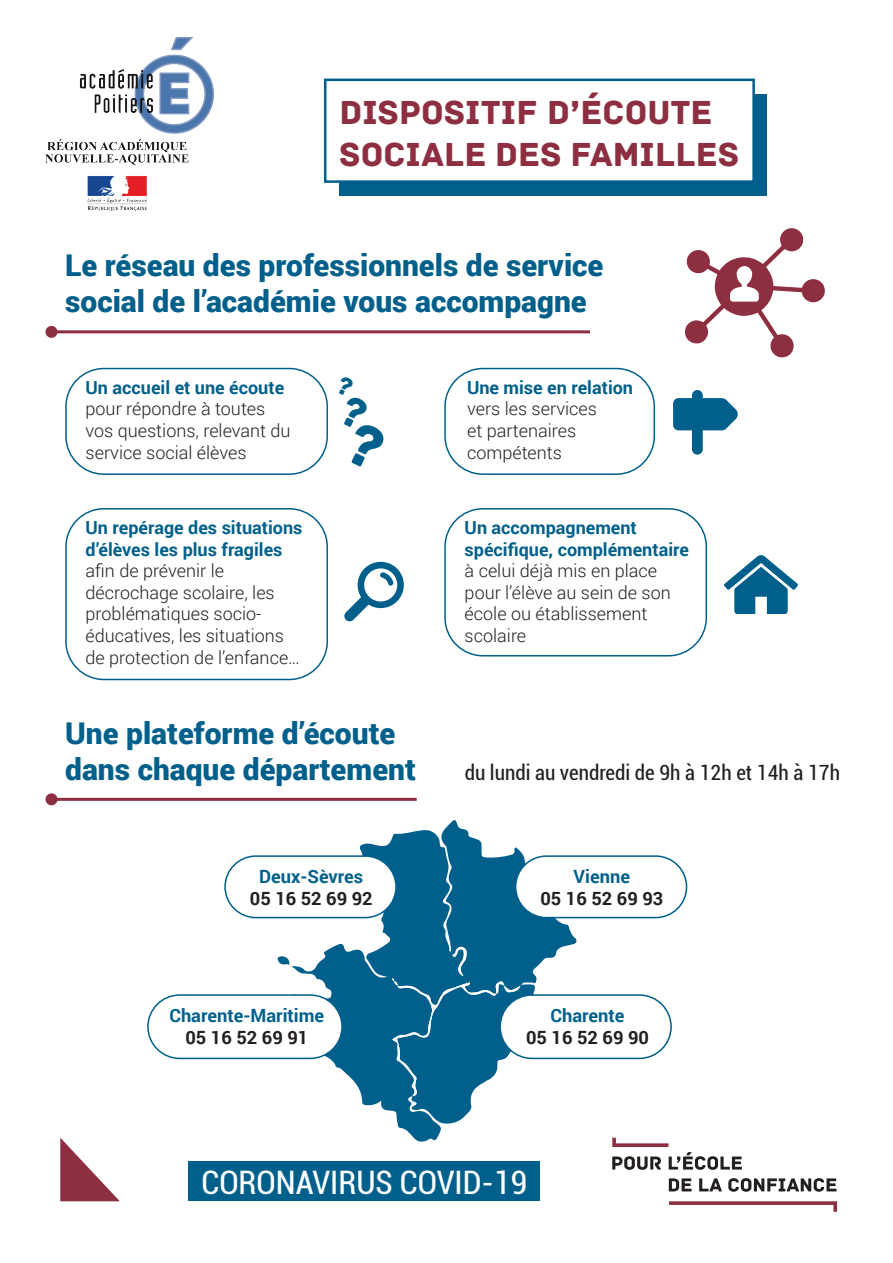
<style>
.page{position:relative;width:893px;height:1263px;background:#fff}
.page>*{position:absolute;margin:0;border:0;box-sizing:border-box;transform-origin:0 0}
.t1{font:35.1px/42px "Archive";color:#8d2f40}
.t2{font:condensed 32.4px "Roboto";color:#fff}
.t3{font:900 30px/36px "Roboto";color:#00608b}
.t4{font:condensed 21px "Roboto";color:#231f20}
.t5{font:700 18.3px "Roboto";color:#00608b}
.t6{font:700 18.3px "Roboto";color:#231f20}
.t7{font:300 18px/21.6px "Roboto";color:#231f20}
.t8{font:700 18px/21.6px "Roboto";color:#00608b}
</style>
<div class="page">
<svg style="left:291px;top:820px;width:286px;height:322px"></svg>
<svg style="left:277px;top:956px;width:13px;height:9px"></svg>
<svg style="left:392px;top:946px;width:155px;height:178px"></svg>
<div style="left:340px;top:94px;width:427px;height:102px;background:#00608b"></div>
<div style="left:324px;top:79px;width:431px;height:104px;background:#fff;border:3px solid #00608b"></div>
<img style="left:46px;top:37px;width:168px;height:174px">
<div style="left:65px;top:368px;width:263px;height:107px;border:2px solid #00608b;border-radius:38px"></div>
<div style="left:444px;top:368px;width:211px;height:107px;border:2px solid #00608b;border-radius:38px"></div>
<div style="left:516px;top:856px;width:170px;height:61px;background:#fff;border-radius:31px"></div>
<div style="left:515px;top:855px;width:172px;height:63px;border:2px solid #00608b;border-radius:31px"></div>
<div style="left:225px;top:856px;width:171px;height:61px;background:#fff;border-radius:31px"></div>
<div style="left:224px;top:855px;width:173px;height:63px;border:2px solid #00608b;border-radius:31px"></div>
<div style="left:500px;top:995px;width:171px;height:63px;background:#fff;border-radius:32px"></div>
<div style="left:499px;top:994px;width:173px;height:65px;border:2px solid #00608b;border-radius:32px"></div>
<div style="left:148px;top:995px;width:194px;height:63px;background:#fff;border-radius:32px"></div>
<div style="left:147px;top:994px;width:196px;height:65px;border:2px solid #00608b;border-radius:32px"></div>
<div style="left:65px;top:508px;width:263px;height:172px;border:2px solid #00608b;border-radius:38px"></div>
<div style="left:444px;top:508px;width:263px;height:148px;border:2px solid #00608b;border-radius:38px"></div>
<svg style="left:685px;top:228px;width:140px;height:130px"></svg>
<hr style="left:51px;top:330px;width:539px;height:3px;background:#8d2f40">
<div style="left:45px;top:326px;width:12px;height:12px;background:#8d2f40;border-radius:50%"></div>
<hr style="left:51px;top:798px;width:366px;height:3px;background:#8d2f40">
<div style="left:45px;top:793px;width:12px;height:12px;background:#8d2f40;border-radius:50%"></div>
<svg style="left:612px;top:1137px;width:226px;height:75px"></svg>
<svg style="left:60px;top:1138px;width:60px;height:63px"></svg>
<svg style="left:724px;top:555px;width:74px;height:59px"></svg>
<svg style="left:344px;top:562px;width:60px;height:60px"></svg>
<svg style="left:673px;top:390px;width:65px;height:65px"></svg>
<div style="left:189px;top:1161px;width:351px;height:40px;background:#00608b"></div>
<h1 class="t1" style="left:340px;top:91px;width:401px">DISPOSITIF D’ÉCOUTE<br>SOCIALE DES FAMILLES</h1>
<h3 class="t3" style="left:65px;top:247px;width:540px">Le réseau des professionnels de service social de l’académie vous accompagne</h3>
<p class="t8" style="left:86px;top:376px;width:200px">Un accueil et une écoute</p>
<p class="t7" style="left:86px;top:397px;width:207px">pour répondre à toutes vos questions, relevant du service social élèves</p>
<p class="t8" style="left:86px;top:516px;width:218px">Un repérage des situations d’élèves les plus fragiles</p>
<p class="t7" style="left:86px;top:559px;width:216px">afin de prévenir le décrochage scolaire, les problématiques socio&shy;éducatives, les situations de protection de l’enfance…</p>
<h3 class="t3" style="left:65px;top:714px;width:352px">Une plateforme d’écoute dans chaque département</h3>
<p class="t5" style="left:259px;top:863px;width:106px">Deux-Sèvres</p>
<p class="t6" style="left:250px;top:885px;width:124px">05 16 52 69 92</p>
<p class="t5" style="left:169px;top:1002px;width:156px">Charente-Maritime</p>
<p class="t6" style="left:185px;top:1024px;width:124px">05 16 52 69 91</p>
<p class="t8" style="left:467px;top:376px;width:168px">Une mise en relation</p>
<p class="t7" style="left:467px;top:397px;width:131px">vers les services et partenaires compétents</p>
<p class="t8" style="left:465px;top:516px;width:226px">Un accompagnement spécifique, complémentaire</p>
<p class="t7" style="left:465px;top:559px;width:208px">à celui déjà mis en place pour l’élève au sein de son école ou établissement scolaire</p>
<p class="t4" style="left:465px;top:758px;width:377px">du lundi au vendredi de 9h à 12h et 14h à 17h</p>
<p class="t5" style="left:574px;top:863px;width:58px">Vienne</p>
<p class="t6" style="left:540px;top:885px;width:124px">05 16 52 69 93</p>
<p class="t5" style="left:550px;top:1002px;width:76px">Charente</p>
<p class="t6" style="left:526px;top:1024px;width:124px">05 16 52 69 90</p>
<h2 class="t2" style="left:201px;top:1159px;width:327px">CORONAVIRUS COVID-19</h2>
</div>
